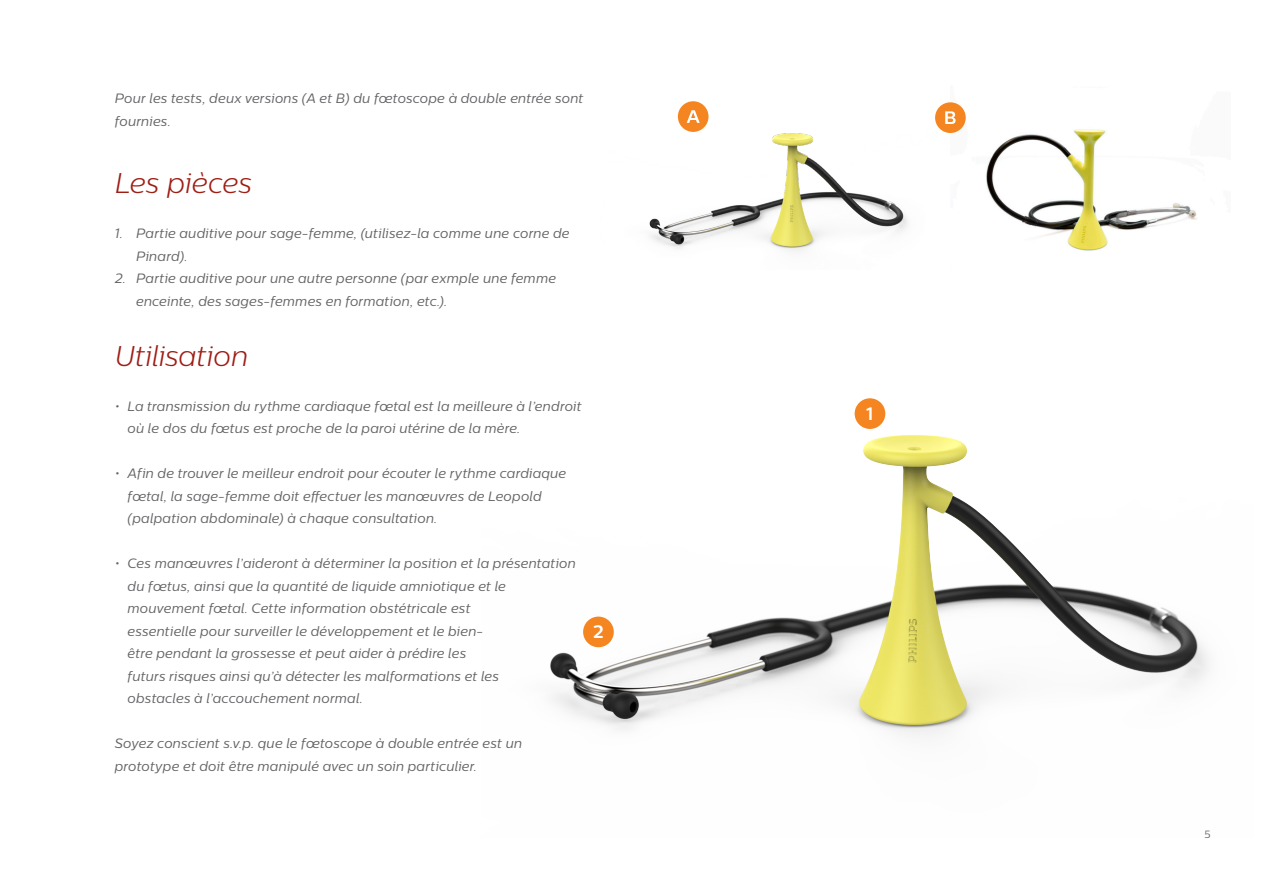
<style>
.page{position:relative;width:1263px;height:893px;background:#fff}
.page>*{position:absolute;margin:0;border:0;box-sizing:border-box;transform-origin:0 0}
._05_Main_Heading_Sma{font:italic 300 28.5px "Centrale Sans";letter-spacing:-.005em;color:#9e1d14}
.t1{font:700 18px "Centrale Sans";color:#fff}
._01_Body_Copy{font:italic 13.5px/22.5px "Centrale Sans";letter-spacing:.01em;color:#636366}
.t2{font:10.5px "Centrale Sans";color:#636366}
</style>
<div class="page">
<img style="left:550px;top:398px;width:659px;height:339px">
<div style="left:583px;top:617px;width:31px;height:30px;background:#f58520;border-radius:50%"></div>
<div style="left:855px;top:398px;width:30px;height:31px;background:#f58520;border-radius:50%"></div>
<img style="left:649px;top:101px;width:298px;height:151px">
<img style="left:954px;top:102px;width:243px;height:149px">
<div style="left:935px;top:102px;width:31px;height:31px;background:#f58520;border-radius:50%"></div>
<svg style="left:945px;top:111px;width:10px;height:13px"></svg>
<p class="_01_Body_Copy" style="left:115px;top:87px;width:470px">Pour les tests, deux versions (A et B) du fœtoscope à double entrée sont</p>
<p class="_01_Body_Copy" style="left:115px;top:110px;width:58px">fournies.</p>
<p class="_05_Main_Heading_Sma" style="left:115px;top:167px;width:139px">Les pièces</p>
<p class="_01_Body_Copy" style="left:136px;top:222px;width:435px;text-indent:-21px">1. Partie auditive pour sage-femme, (utilisez-la comme une corne de<br>Pinard).</p>
<p class="_01_Body_Copy" style="left:136px;top:267px;width:422px;text-indent:-21px">2. Partie auditive pour une autre personne (par exmple une femme enceinte, des sages-femmes en formation, etc.).</p>
<p class="_05_Main_Heading_Sma" style="left:115px;top:340px;width:135px">Utilisation</p>
<p class="_01_Body_Copy" style="left:128px;top:395px;width:455px;text-indent:-13px">• La transmission du rythme cardiaque fœtal est la meilleure à l’endroit où le dos du fœtus est proche de la paroi utérine de la mère.</p>
<p class="_01_Body_Copy" style="left:128px;top:462px;width:440px;text-indent:-13px">• Afin de trouver le meilleur endroit pour écouter le rythme cardiaque fœtal, la sage-femme doit effectuer les manœuvres de Leopold (palpation abdominale) à chaque consultation.</p>
<p class="_01_Body_Copy" style="left:128px;top:552px;width:450px;text-indent:-13px">• Ces manœuvres l’aideront à déterminer la position et la présentation du fœtus, ainsi que la quantité de liquide amniotique et le mouvement fœtal. Cette information obstétricale est<br>essentielle pour surveiller le développement et le bien-<br>être pendant la grossesse et peut aider à prédire les<br>futurs risques ainsi qu’à détecter les malformations et les<br>obstacles à l’accouchement normal.</p>
<p class="_01_Body_Copy" style="left:115px;top:732px;width:409px">Soyez conscient s.v.p. que le fœtoscope à double entrée est un prototype et doit être manipulé avec un soin particulier.</p>
<h2 class="t1" style="left:593px;top:621px;width:12px">2</h2>
<h2 class="t1" style="left:866px;top:403px;width:9px">1</h2>
<p class="t2" style="left:1205px;top:829px;width:8px">5</p>
</div>
